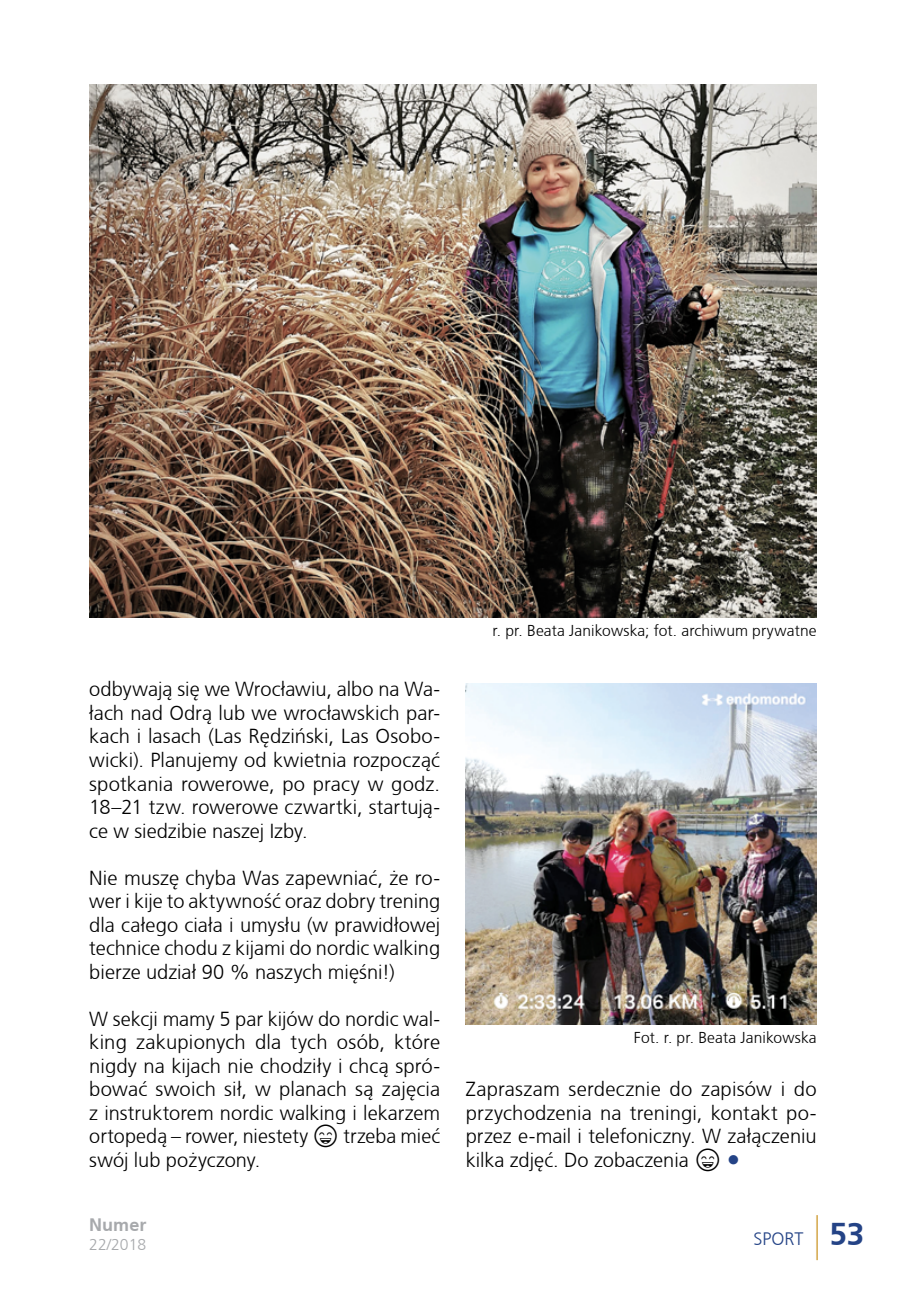
<style>
.page{position:relative;width:906px;height:1308px;background:#fff}
.page>*{position:absolute;margin:0;border:0;box-sizing:border-box;transform-origin:0 0}
.t1{font:700 31.5px "Frutiger CE";color:#244386}
.t2{font:300 27px "Frutiger CE";color:#244386}
.t3{font:300 20.25px/23.4px "Frutiger CE";color:#000;text-align:justify}
.t4{font:700 18px "Frutiger CE";color:#a7a9ac}
.t5{font:300 18px "Frutiger CE";color:#244386}
.t6{font:300 15.75px "Frutiger CE";letter-spacing:.01em;color:#000}
.t7{font:300 15.75px "Frutiger CE";color:#a7a9ac}
.s1{font-weight:300;font-size:45px;color:#d2a444}
</style>
<div class="page">
<img style="left:90px;top:85px;width:726px;height:533px">
<img style="left:466px;top:683px;width:350px;height:341px">
<p class="t3" style="left:89px;top:677px;width:352px">odbywają się we Wrocławiu, albo na Wa&shy;łach nad Odrą lub we wrocławskich par&shy;kach i lasach (Las Rędziński, Las Osobo&shy;wicki). Planujemy od kwietnia rozpocząć spotkania rowerowe, po pracy w godz.<br>18–21 tzw. rowerowe czwartki, startują&shy;ce w siedzibie naszej Izby.</p>
<p class="t3" style="left:89px;top:865px;width:352px">Nie muszę chyba Was zapewniać, że ro&shy;wer i kije to aktywność oraz dobry trening dla całego ciała i umysłu (w prawidłowej technice chodu z kijami do nordic walking bierze udział 90 % naszych mięśni!)</p>
<p class="t3" style="left:89px;top:1006px;width:352px">W sekcji mamy 5 par kijów do nordic wal&shy;king zakupionych dla tych osób, które nigdy na kijach nie chodziły i chcą spró&shy;bować swoich sił, w planach są zajęcia z instruktorem nordic walking i lekarzem ortopedą – rower, niestety</p>
<p class="t3" style="left:343px;top:1124px;width:98px">trzeba mieć</p>
<p class="t3" style="left:89px;top:1147px;width:173px">swój lub pożyczony.</p>
<p class="t6" style="left:492px;top:621px;width:326px">r. pr. Beata Janikowska; fot. archiwum prywatne</p>
<p class="t6" style="left:634px;top:1028px;width:184px">Fot. r. pr. Beata Janikowska</p>
<p class="t3" style="left:466px;top:1077px;width:352px">Zapraszam serdecznie do zapisów i do przychodzenia na treningi, kontakt po&shy;przez e-mail i telefoniczny. W załączeniu kilka zdjęć. Do zobaczenia</p>
<h2 class="t2" style="left:727px;top:1144px;width:15px">•</h2>
<p class="t4" style="left:89px;top:1214px;width:59px">Numer</p>
<p class="t7" style="left:89px;top:1235px;width:58px">22/2018</p>
<p class="t5" style="left:753px;top:1228px;width:52px">SPORT</p>
<h1 class="t1" style="left:815px;top:1215px;width:51px"><span class="s1">|</span> 53</h1>
</div>
